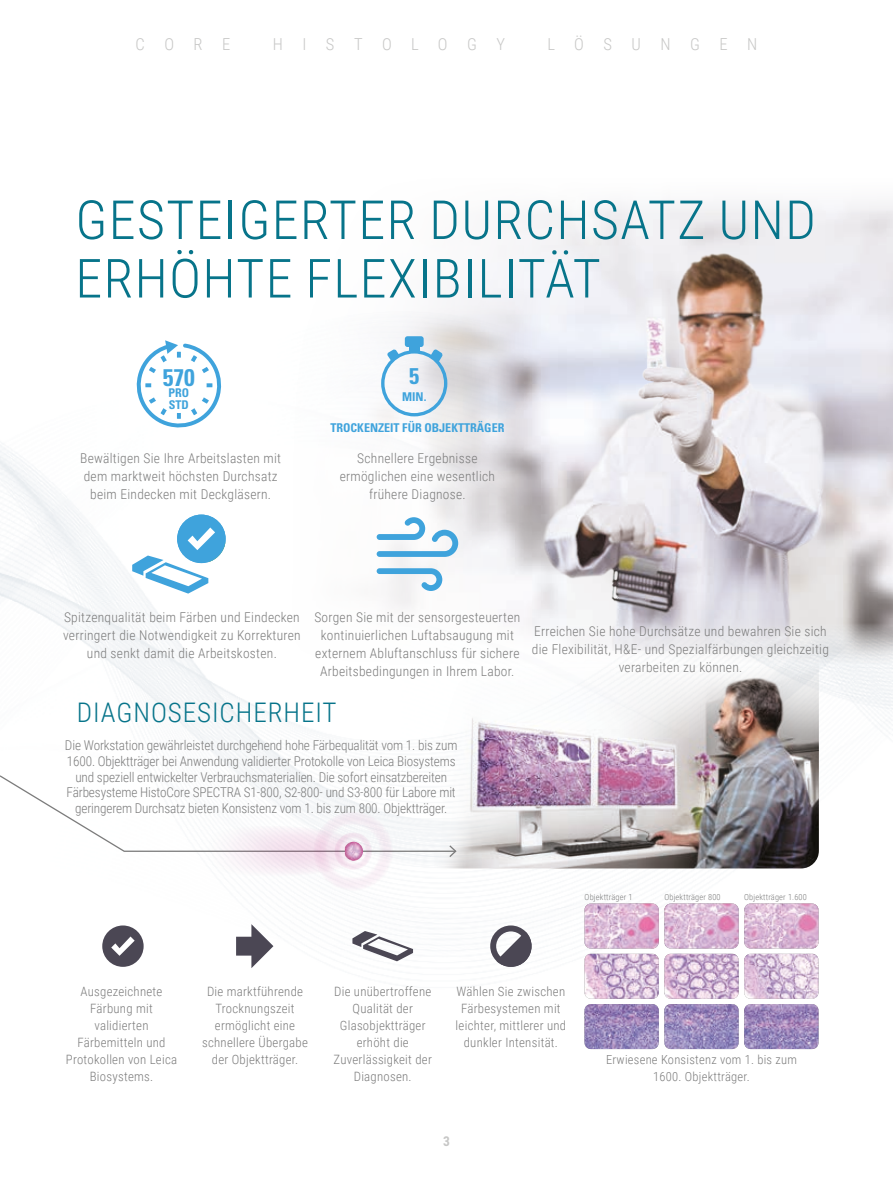
<style>
.page{position:relative;width:893px;height:1191px;background:#fff}
.page>*{position:absolute;margin:0;border:0;box-sizing:border-box;transform-origin:0 0}
.t1{font:300 54px/58.5px "Roboto Condensed";letter-spacing:.025em;color:#07748a}
.t2{font:300 27px "Roboto Condensed";letter-spacing:.035em;color:#07748a}
.t3{font:700 condensed 24px "Univers LT Std";color:#3fa3dc}
.t4{font:700 condensed 22.65px "Univers LT Std";color:#3fa3dc}
.t5{font:300 16.5px "Roboto Condensed";letter-spacing:1.185em;color:#c7c7c6}
.t6{font:300 13.5px/18px "Roboto Condensed";letter-spacing:.02em;color:#7c7c7c;text-align:center}
.t7{font:300 13.5px/15.8px "Roboto Condensed";letter-spacing:-.01em;color:#7c7c7c;text-align:center}
.t8{font:700 13.5px "Roboto Condensed";color:#c7c7c6}
.t9{font:300 12.9px/17.1px "Roboto Condensed";letter-spacing:.02em;color:#7c7c7c;text-align:center}
.t10{font:300 12.45px/16.6px "Roboto Condensed";letter-spacing:.02em;color:#7c7c7c;text-align:center}
.t11{font:700 condensed 12.15px "Univers LT Std";color:#3fa3dc}
.t12{font:700 condensed 12px/12px "Univers LT Std";color:#3fa3dc}
.t13{font:300 8.4px "Roboto Condensed";letter-spacing:.02em;color:#7c7c7c}
</style>
<div class="page">
<img style="left:0;top:445px;width:893px;height:605px">
<img style="left:271px;top:203px;width:622px;height:466px">
<img style="left:524px;top:249px;width:322px;height:402px">
<img style="left:584px;top:903px;width:75px;height:45px">
<img style="left:664px;top:903px;width:75px;height:45px">
<img style="left:744px;top:903px;width:74px;height:45px">
<img style="left:584px;top:953px;width:75px;height:45px">
<img style="left:664px;top:953px;width:75px;height:45px">
<img style="left:744px;top:953px;width:74px;height:45px">
<img style="left:584px;top:1004px;width:75px;height:45px">
<img style="left:664px;top:1004px;width:75px;height:45px">
<img style="left:744px;top:1004px;width:74px;height:45px">
<div style="left:102px;top:925px;width:42px;height:41px;background:#4b4754;border-radius:50%"></div>
<svg style="left:111px;top:936px;width:24px;height:19px"></svg>
<svg style="left:352px;top:931px;width:61px;height:30px"></svg>
<svg style="left:236px;top:924px;width:37px;height:44px"></svg>
<div style="left:490px;top:925px;width:42px;height:41px;border:6px solid #4b4754;border-radius:50%"></div>
<svg style="left:496px;top:931px;width:38px;height:38px"></svg>
<svg style="left:136px;top:340px;width:86px;height:88px"></svg>
<div style="left:177px;top:514px;width:49px;height:49px;background:#3fa3dc;border-radius:50%"></div>
<svg style="left:132px;top:527px;width:93px;height:66px"></svg>
<div style="left:409px;top:344px;width:11px;height:9px;background:#3fa3dc"></div>
<div style="left:405px;top:336px;width:19px;height:11px;background:#3fa3dc;border-radius:3px"></div>
<div style="left:381px;top:350px;width:66px;height:66px;border:3px solid #3fa3dc;border-radius:50%"></div>
<svg style="left:387px;top:349px;width:13px;height:12px"></svg>
<svg style="left:430px;top:349px;width:13px;height:14px"></svg>
<svg style="left:377px;top:517px;width:81px;height:74px"></svg>
<img style="left:33px;top:635px;width:786px;height:233px">
<svg style="left:0;top:774px;width:457px;height:84px"></svg>
<svg style="left:172px;top:825px;width:197px;height:52px;fill:#f8f1f6"></svg>
<img style="left:345px;top:841px;width:18px;height:19px">
<div style="left:313px;top:811px;width:81px;height:80px;border:14px solid #b81278;border-radius:50%"></div>
<div style="left:334px;top:832px;width:38px;height:38px;border:7px solid #b81278;border-radius:50%"></div>
<p class="t5" style="left:135px;top:32px;width:97px">CORE</p>
<p class="t5" style="left:273px;top:32px;width:234px">HISTOLOGY</p>
<p class="t5" style="left:547px;top:32px;width:211px">LÖSUNGEN</p>
<h1 class="t1" style="left:75px;top:188px;width:742px">GESTEIGERTER DURCHSATZ UND<br>ERHÖHTE FLEXIBILITÄT</h1>
<h3 class="t3" style="left:163px;top:362px;width:33px">570</h3>
<p class="t12" style="left:169px;top:387px;width:22px">PRO<br>STD</p>
<p class="t6" style="left:80px;top:448px;width:202px">Bewältigen Sie Ihre Arbeitslasten mit dem marktweit höchsten Durchsatz beim Eindecken mit Deckgläsern.</p>
<h3 class="t4" style="left:409px;top:362px;width:12px">5</h3>
<p class="t11" style="left:402px;top:390px;width:26px">MIN.</p>
<p class="t11" style="left:330px;top:420px;width:176px">TROCKENZEIT FÜR OBJEKTTRÄGER</p>
<p class="t6" style="left:340px;top:448px;width:157px">Schnellere Ergebnisse ermöglichen eine wesentlich frühere Diagnose.</p>
<p class="t6" style="left:63px;top:608px;width:239px">Spitzenqualität beim Färben und Eindecken verringert die Notwendigkeit zu Korrekturen und senkt damit die Arbeitskosten.</p>
<p class="t6" style="left:314px;top:608px;width:208px">Sorgen Sie mit der sensorgesteuerten kontinuierlichen Luftabsaugung mit externem Abluftanschluss für sichere Arbeitsbedingungen in Ihrem Labor.</p>
<h2 class="t2" style="left:77px;top:694px;width:261px">DIAGNOSESICHERHEIT</h2>
<p class="t7" style="left:65px;top:737px;width:394px">Die Workstation gewährleistet durchgehend hohe Färbequalität vom 1. bis zum 1600. Objektträger bei Anwendung validierter Protokolle von Leica Biosystems und speziell entwickelter Verbrauchsmaterialien. Die sofort einsatzbereiten Färbesysteme HistoCore SPECTRA S1-800, S2-800- und S3-800 für Labore mit geringerem Durchsatz bieten Konsistenz vom 1. bis zum 800. Objektträger.</p>
<p class="t6" style="left:532px;top:621px;width:298px">Erreichen Sie hohe Durchsätze und bewahren Sie sich die Flexibilität, H&amp;E- und Spezialfärbungen gleichzeitig verarbeiten zu können.</p>
<p class="t13" style="left:585px;top:890px;width:49px">Objektträger 1</p>
<p class="t13" style="left:664px;top:890px;width:58px">Objektträger 800</p>
<p class="t13" style="left:744px;top:890px;width:64px">Objektträger 1.600</p>
<p class="t9" style="left:202px;top:982px;width:107px">Die marktführende<br>Trocknungszeit ermöglicht eine schnellere Übergabe der Objektträger.</p>
<p class="t9" style="left:66px;top:982px;width:113px">Ausgezeichnete<br>Färbung mit validierten<br>Färbemitteln und<br>Protokollen von Leica<br>Biosystems.</p>
<p class="t9" style="left:456px;top:982px;width:112px">Wählen Sie zwischen<br>Färbesystemen mit leichter, mittlerer und dunkler Intensität.</p>
<p class="t9" style="left:334px;top:982px;width:100px">Die unübertroffene<br>Qualität der<br>Glasobjektträger erhöht die<br>Zuverlässigkeit der<br>Diagnosen.</p>
<p class="t8" style="left:443px;top:1132px;width:8px">3</p>
<p class="t10" style="left:606px;top:1051px;width:192px">Erwiesene Konsistenz vom 1. bis zum<br>1600. Objektträger.</p>
</div>
